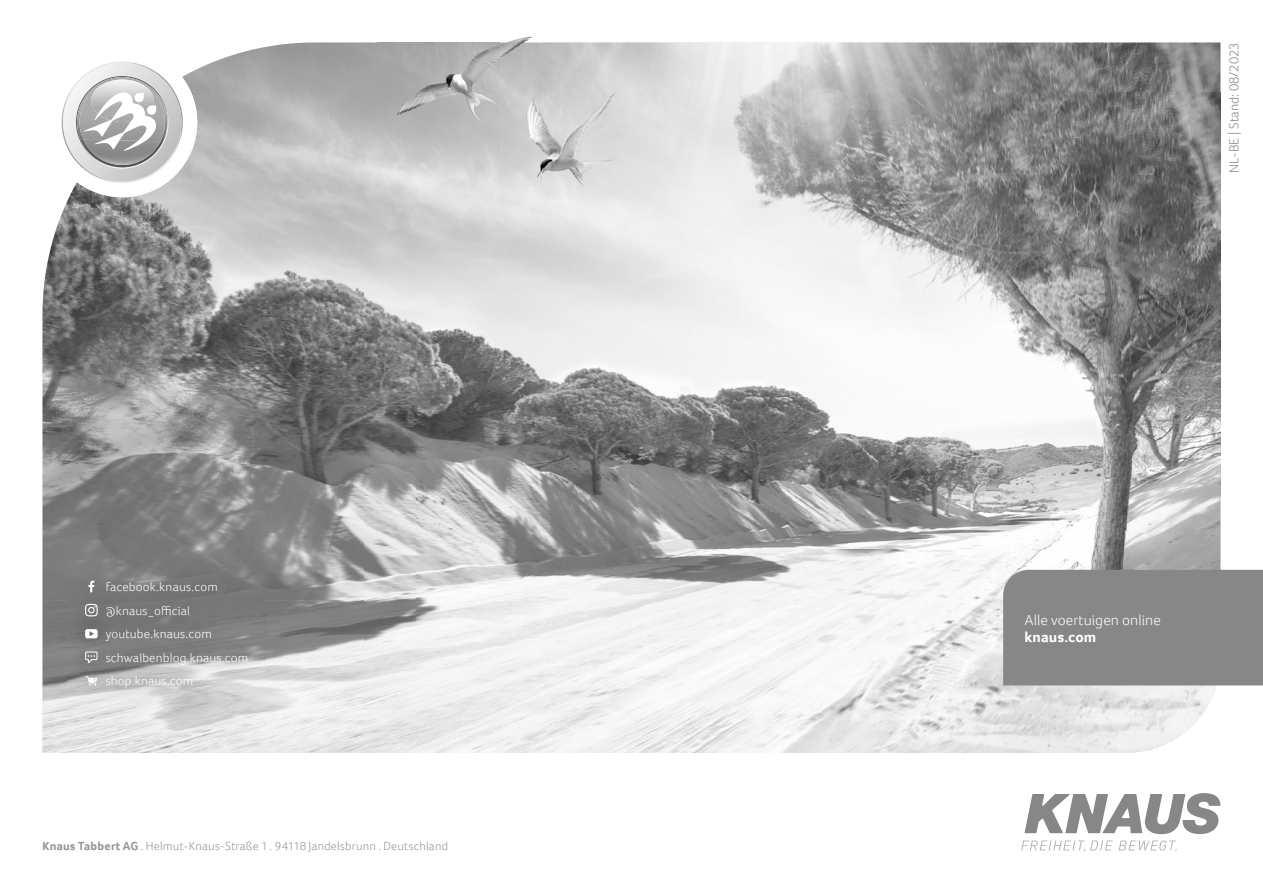
<style>
.page{position:relative;width:1263px;height:893px;background:#fff}
.page>*{position:absolute;margin:0;border:0;box-sizing:border-box;transform-origin:0 0}
.t1{font:300 15px "Foco";letter-spacing:.005em;color:#fff}
.t2{font:700 15px "Foco";letter-spacing:.01em;color:#fff}
.t3{font:300 13.5px "Foco";color:#878787}
.t4{font:300 12.75px/23.5px "Foco";letter-spacing:.015em;color:#fff}
.t5{font:300 12px "Foco";letter-spacing:.02em;color:#949494}
.s1{font-weight:700}
</style>
<div class="page">
<svg style="left:43px;top:183px;width:106px;height:316px;background:#848483"></svg>
<img style="left:149px;top:43px;width:214px;height:456px">
<img style="left:363px;top:43px;width:54px;height:710px">
<img style="left:540px;top:43px;width:680px;height:50px">
<img style="left:417px;top:142px;width:107px;height:611px">
<img style="left:631px;top:93px;width:429px;height:457px">
<img style="left:1060px;top:93px;width:160px;height:609px">
<img style="left:62px;top:183px;width:16px;height:31px">
<img style="left:524px;top:199px;width:107px;height:351px">
<img style="left:43px;top:499px;width:321px;height:101px">
<img style="left:524px;top:550px;width:536px;height:203px">
<img style="left:43px;top:600px;width:53px;height:153px">
<img style="left:257px;top:600px;width:107px;height:153px">
<img style="left:96px;top:704px;width:161px;height:49px">
<img style="left:1060px;top:702px;width:150px;height:51px">
<img style="left:540px;top:89px;width:128px;height:36px">
<img style="left:501px;top:125px;width:167px;height:74px">
<img style="left:378px;top:36px;width:162px;height:56px">
<img style="left:378px;top:92px;width:123px;height:50px">
<img style="left:501px;top:89px;width:39px;height:53px">
<svg style="left:1119px;top:840px;width:58px;height:10px"></svg>
<svg style="left:1021px;top:840px;width:92px;height:12px"></svg>
<svg style="left:1024px;top:793px;width:196px;height:41px"></svg>
<img style="left:67px;top:563px;width:197px;height:141px">
<svg style="left:85px;top:629px;width:13px;height:9px"></svg>
<svg style="left:88px;top:581px;width:6px;height:11px"></svg>
<svg style="left:85px;top:604px;width:13px;height:12px"></svg>
<svg style="left:85px;top:651px;width:13px;height:12px"></svg>
<svg style="left:85px;top:676px;width:12px;height:9px"></svg>
<div style="left:47px;top:47px;width:150px;height:150px;background:#fff;border-radius:50%"></div>
<svg style="left:62px;top:62px;width:121px;height:121px"></svg>
<div style="left:1003px;top:570px;width:260px;height:115px;background:#878787"></div>
<p class="t4" style="left:106px;top:575px;width:114px">facebook.knaus.com @knaus_official</p>
<p class="t4" style="left:106px;top:646px;width:144px">schwalbenblog.knaus.com shop.knaus.com</p>
<p class="t4" style="left:106px;top:622px;width:108px">youtube.knaus.com</p>
<p class="t5" style="left:43px;top:838px;width:407px"><span class="s1">Knaus Tabbert AG</span> . Helmut-Knaus-Straße 1 . 94118 Jandelsbrunn . Deutschland</p>
<p class="t3" style="left:1225px;top:173px;width:132px;rotate:-90deg">NL-BE | Stand: 08/2023</p>
<p class="t1" style="left:1024px;top:610px;width:138px">Alle voertuigen online</p>
<p class="t2" style="left:1024px;top:627px;width:73px">knaus.com</p>
</div>
